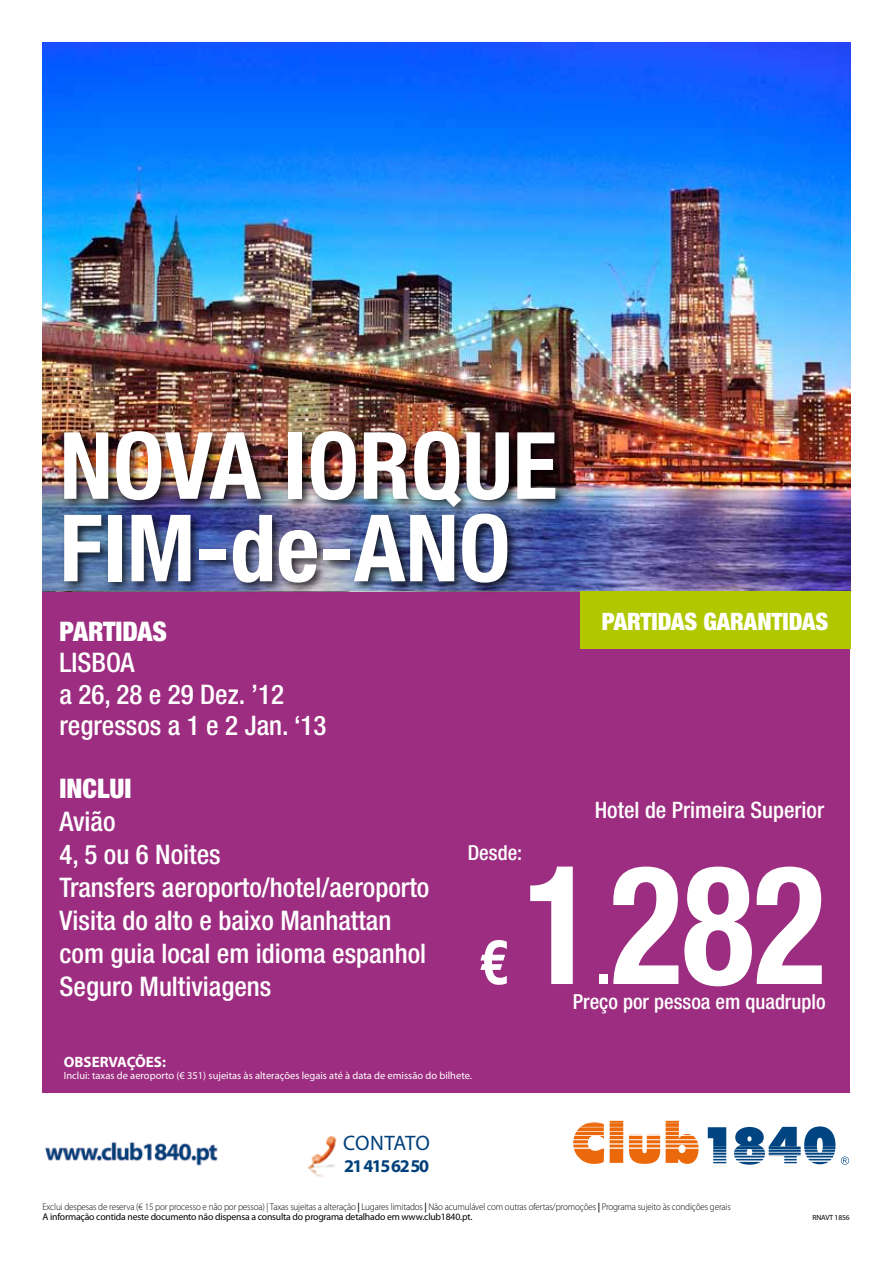
<style>
.page{position:relative;width:893px;height:1263px;background:#fff}
.page>*{position:absolute;margin:0;border:0;box-sizing:border-box;transform-origin:0 0}
.t1{font:700 condensed 165.9px "Helvetica Neue";color:#fff;scale:.9 1}
.t2{font:700 condensed 93px/82.5px "Helvetica Neue";color:#fff}
.t3{font:700 condensed 62.25px "Helvetica Neue";color:#fff}
.t4{font:500 condensed 27px/33px "Helvetica Neue";color:#fff}
.t5{font:900 condensed 27px "Helvetica Neue";color:#fff}
.t6{font:900 condensed 24px "Helvetica Neue";color:#fff}
.t7{font:500 condensed 22.65px "Helvetica Neue";color:#fff}
.t8{font:21px "Myriad Pro";color:#00417b}
.t9{font:500 condensed 20.7px "Helvetica Neue";color:#fff}
.t10{font:700 18px "Myriad Pro";letter-spacing:-.08em;color:#00417b}
.t11{font:700 15px "Myriad Pro";color:#fff}
.t12{font:10.5px "Myriad Pro";color:#fff}
.t13{font:300 9.75px/10.5px "Myriad Pro";letter-spacing:-.015em;color:#000;scale:.94 1}
.t14{font:7.5px "Myriad Pro";letter-spacing:-.02em;color:#000}
.s1{font-weight:600}
.s2{font-weight:400}
</style>
<div class="page">
<div style="left:43px;top:43px;width:807px;height:1050px;background:#9d2d80"></div>
<img style="left:43px;top:43px;width:807px;height:548px">
<svg style="left:573px;top:1120px;width:277px;height:45px"></svg>
<img style="left:45px;top:1136px;width:292px;height:42px">
<div style="left:60px;top:427px;width:508px;height:168px;background:#000;opacity:.75"></div>
<div style="left:580px;top:591px;width:270px;height:58px;background:#b1c800"></div>
<h2 class="t2" style="left:60px;top:423px;width:499px">NOVA IORQUE<br>FIM-DE-ANO</h2>
<h3 class="t5" style="left:60px;top:614px;width:109px">PARTIDAS</h3>
<h3 class="t4" style="left:60px;top:646px;width:269px;line-height:31.5px">Lisboa<br>a 26, 28 e 29 Dez. ’12 regressos a 1 e 2 Jan. ‘13</h3>
<h3 class="t5" style="left:60px;top:772px;width:74px">INCLUI</h3>
<h3 class="t4" style="left:60px;top:805px;width:371px">Avião<br>4, 5 ou 6 Noites<br>Transfers aeroporto/hotel/aeroporto<br>Visita do alto e baixo Manhattan com guia local em idioma espanhol<br>Seguro Multiviagens</h3>
<h3 class="t6" style="left:602px;top:606px;width:228px">PARTIDAS GARANTIDAS</h3>
<h3 class="t9" style="left:468px;top:840px;width:56px">Desde:</h3>
<h3 class="t3" style="left:479px;top:924px;width:31px">€</h3>
<h3 class="t7" style="left:595px;top:796px;width:231px">Hotel de Primeira Superior</h3>
<h1 class="t1" style="left:524px;top:824px;width:337px">1282</h1>
<h3 class="t9" style="left:573px;top:989px;width:254px">Preço por pessoa em quadruplo</h3>
<h3 class="t3" style="left:596px;top:924px;width:16px">.</h3>
<h3 class="t11" style="left:64px;top:1052px;width:104px">OBSERVAÇÕES:</h3>
<p class="t12" style="left:64px;top:1069px;width:410px">Inclui: taxas de aeroporto (€ 351) sujeitas às alterações legais até à data de emissão do bilhete.</p>
<h3 class="t8" style="left:343px;top:1130px;width:40px">contat</h3>
<h3 class="t8" style="left:416px;top:1130px;width:16px">o</h3>
<h3 class="t10" style="left:344px;top:1154px;width:86px">21 415 62 50</h3>
<p class="t13" style="left:43px;top:1201px;width:734px">Exclui despesas de reserva (€ 15 por processo e não por pessoa) | Taxas sujeitas a alteração <span class="s1">|</span> Lugares limitados <span class="s1">|</span> Não acumulável com outras ofertas/promoções <span class="s1">|</span> Programa sujeito às condições gerais<br><span class="s2">A informação contida neste documento não dispensa a consulta do programa detalhado em www.club1840.pt.</span></p>
<p class="t14" style="left:813px;top:1213px;width:38px">RNAVT 1856</p>
</div>
